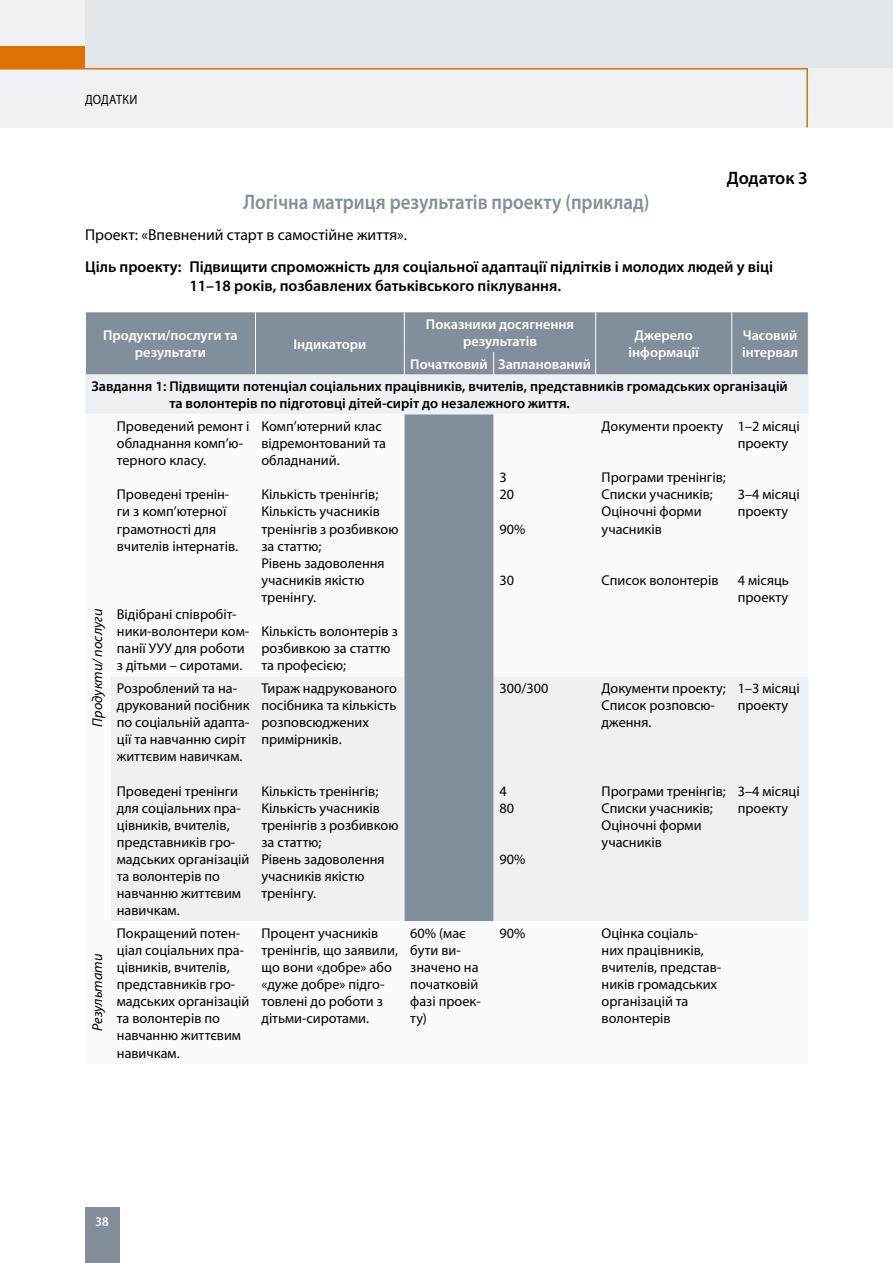
<style>
.page{position:relative;width:893px;height:1263px;background:#fff}
.page>*{position:absolute;margin:0;border:0;box-sizing:border-box;transform-origin:0 0}
.t1{font:600 21px "Myriad Pro";color:#828f9a;scale:.9 1}
.t2{font:600 18px "Myriad Pro";letter-spacing:-.01em;color:#000}
.t3{font:600 15.75px/18.9px "Myriad Pro";color:#000}
.t4{font:15.75px "Myriad Pro";color:#000}
.t5{font:14.25px/17.1px "Myriad Pro";color:#000}
.t6{font:600 14.25px/17.1px "Myriad Pro";color:#000}
.t7{font:600 14.25px/17.1px "Myriad Pro";color:#fff;text-align:center}
.t8{font:italic 14.25px "Myriad Pro";color:#000}
.t9{font:13.5px "Myriad Pro";letter-spacing:.015em;color:#000;scale:.9 1}
.t10{font:600 13.5px "Myriad Pro";color:#fff;scale:.9 1}
</style>
<div class="page">
<div style="left:0;top:0;width:893px;height:128px;background:#eff2f4"></div>
<div style="left:85px;top:0;width:808px;height:68px;background:#e1e7ea"></div>
<div style="left:0;top:47px;width:85px;height:21px;background:#df7100"></div>
<div style="left:85px;top:1208px;width:34px;height:55px;background:#828f9a"></div>
<svg style="left:0;top:68px;width:808px;height:60px"></svg>
<div style="left:86px;top:312px;width:722px;height:63px;background:#828f9a"></div>
<div style="left:86px;top:375px;width:722px;height:39px;background:#eef1f3"></div>
<svg style="left:111px;top:414px;width:697px;height:508px"></svg>
<svg style="left:493px;top:352px;width:1px;height:23px"></svg>
<svg style="left:404px;top:352px;width:1px;height:23px"></svg>
<hr style="left:404px;top:312px;width:1px;height:40px;background:#fff">
<hr style="left:595px;top:312px;width:1px;height:40px;background:#fff">
<svg style="left:595px;top:352px;width:1px;height:23px"></svg>
<hr style="left:731px;top:312px;width:1px;height:40px;background:#fff">
<svg style="left:731px;top:352px;width:1px;height:23px"></svg>
<hr style="left:255px;top:312px;width:1px;height:40px;background:#fff">
<svg style="left:255px;top:352px;width:1px;height:23px"></svg>
<p class="t9" style="left:85px;top:92px;width:60px">ДОДАТКИ</p>
<p class="t2" style="left:727px;top:166px;width:83px">Додаток 3</p>
<h1 class="t1" style="left:243px;top:188px;width:453px">Логічна матриця результатів проекту (приклад)</h1>
<p class="t4" style="left:85px;top:225px;width:324px">Проект: «Впевнений старт в самостійне життя».</p>
<p class="t3" style="left:189px;top:257px;width:585px;text-indent:-104px">Ціль проекту: Підвищити спроможність для соціальної адаптації підлітків і молодих людей у віці<br>11–18 років, позбавлених батьківського піклування.</p>
<p class="t7" style="left:103px;top:326px;width:136px">Продукти/послуги та результати</p>
<p class="t7" style="left:293px;top:335px;width:75px">Індикатори</p>
<p class="t7" style="left:426px;top:315px;width:150px">Показники досягнення результатів</p>
<p class="t7" style="left:629px;top:326px;width:72px">Джерело інформації</p>
<p class="t7" style="left:742px;top:326px;width:57px;text-align:left">Часовий інтервал</p>
<p class="t7" style="left:410px;top:355px;width:182px">Початковий Запланований</p>
<p class="t6" style="left:169px;top:377px;width:620px;text-indent:-78px">Завдання 1: Підвищити потенціал соціальних працівників, вчителів, представників громадських організацій та волонтерів по підготовці дітей-сиріт до незалежного життя.</p>
<p class="t8" style="left:88px;top:726px;width:119px;rotate:-90deg">Продукти/ послуги</p>
<p class="t8" style="left:88px;top:1031px;width:79px;rotate:-90deg">Результати</p>
<p class="t5" style="left:117px;top:417px;width:134px">Проведений ремонт і обладнання комп’ю&shy;терного класу.</p>
<p class="t5" style="left:117px;top:486px;width:123px">Проведені тренін&shy;ги з комп’ютерної грамотності для вчителів інтернатів.</p>
<p class="t5" style="left:117px;top:605px;width:134px">Відібрані співробіт&shy;ники-волонтери ком&shy;панії УУУ для роботи з дітьми – сиротами.</p>
<p class="t5" style="left:117px;top:679px;width:134px">Розроблений та на&shy;друкований посібник по соціальній адапта&shy;ції та навчанню сиріт життєвим навичкам.</p>
<p class="t5" style="left:117px;top:782px;width:134px">Проведені тренінги для соціальних пра&shy;цівників, вчителів, представників гро&shy;мадських організацій та волонтерів по навчанню життєвим навичкам.</p>
<p class="t5" style="left:261px;top:417px;width:126px">Комп’ютерний клас відремонтований та обладнаний.</p>
<p class="t5" style="left:261px;top:486px;width:138px">Кількість тренінгів;<br>Кількість учасників тренінгів з розбивкою за статтю;<br>Рівень задоволення учасників якістю тренінгу.</p>
<p class="t5" style="left:261px;top:623px;width:138px">Кількість волонтерів з розбивкою за статтю та професією;</p>
<p class="t5" style="left:261px;top:679px;width:137px">Тираж надрукованого посібника та кількість розповсюджених примірників.</p>
<p class="t5" style="left:261px;top:782px;width:138px">Кількість тренінгів;<br>Кількість учасників тренінгів з розбивкою за статтю;<br>Рівень задоволення учасників якістю тренінгу.</p>
<p class="t5" style="left:500px;top:469px;width:16px">3<br>20</p>
<p class="t5" style="left:500px;top:520px;width:27px">90%</p>
<p class="t5" style="left:500px;top:571px;width:16px">30</p>
<p class="t5" style="left:500px;top:679px;width:50px">300/300</p>
<p class="t5" style="left:500px;top:782px;width:16px">4<br>80</p>
<p class="t5" style="left:500px;top:850px;width:27px">90%</p>
<p class="t5" style="left:602px;top:417px;width:123px">Документи проекту</p>
<p class="t5" style="left:602px;top:469px;width:126px">Програми тренінгів;<br>Списки учасників;<br>Оціночні форми учасників</p>
<p class="t5" style="left:602px;top:571px;width:118px">Список волонтерів</p>
<p class="t5" style="left:602px;top:679px;width:126px">Документи проекту;<br>Список розповсю&shy;дження.</p>
<p class="t5" style="left:602px;top:782px;width:126px">Програми тренінгів;<br>Списки учасників;<br>Оціночні форми учасників</p>
<p class="t5" style="left:117px;top:924px;width:134px">Покращений потен&shy;ціал соціальних пра&shy;цівників, вчителів, представників гро&shy;мадських організацій та волонтерів по навчанню життєвим навичкам.</p>
<p class="t5" style="left:261px;top:924px;width:138px">Процент учасників тренінгів, що заявили, що вони «добре» або «дуже добре» підго&shy;товлені до роботи з дітьми-сиротами.</p>
<p class="t5" style="left:410px;top:924px;width:72px">60% (має бути ви&shy;значено на початковій фазі проек&shy;ту)</p>
<p class="t5" style="left:500px;top:924px;width:27px">90%</p>
<p class="t5" style="left:602px;top:924px;width:121px">Оцінка соціаль&shy;них працівників, вчителів, представ&shy;ників громадських організацій та волонтерів</p>
<p class="t5" style="left:738px;top:417px;width:64px">1–2 місяці проекту</p>
<p class="t5" style="left:738px;top:486px;width:64px">3–4 місяці проекту</p>
<p class="t5" style="left:738px;top:571px;width:53px">4 місяць проекту</p>
<p class="t5" style="left:738px;top:679px;width:64px">1–3 місяці проекту</p>
<p class="t5" style="left:738px;top:782px;width:64px">3–4 місяці проекту</p>
<p class="t10" style="left:96px;top:1213px;width:16px">38</p>
</div>
